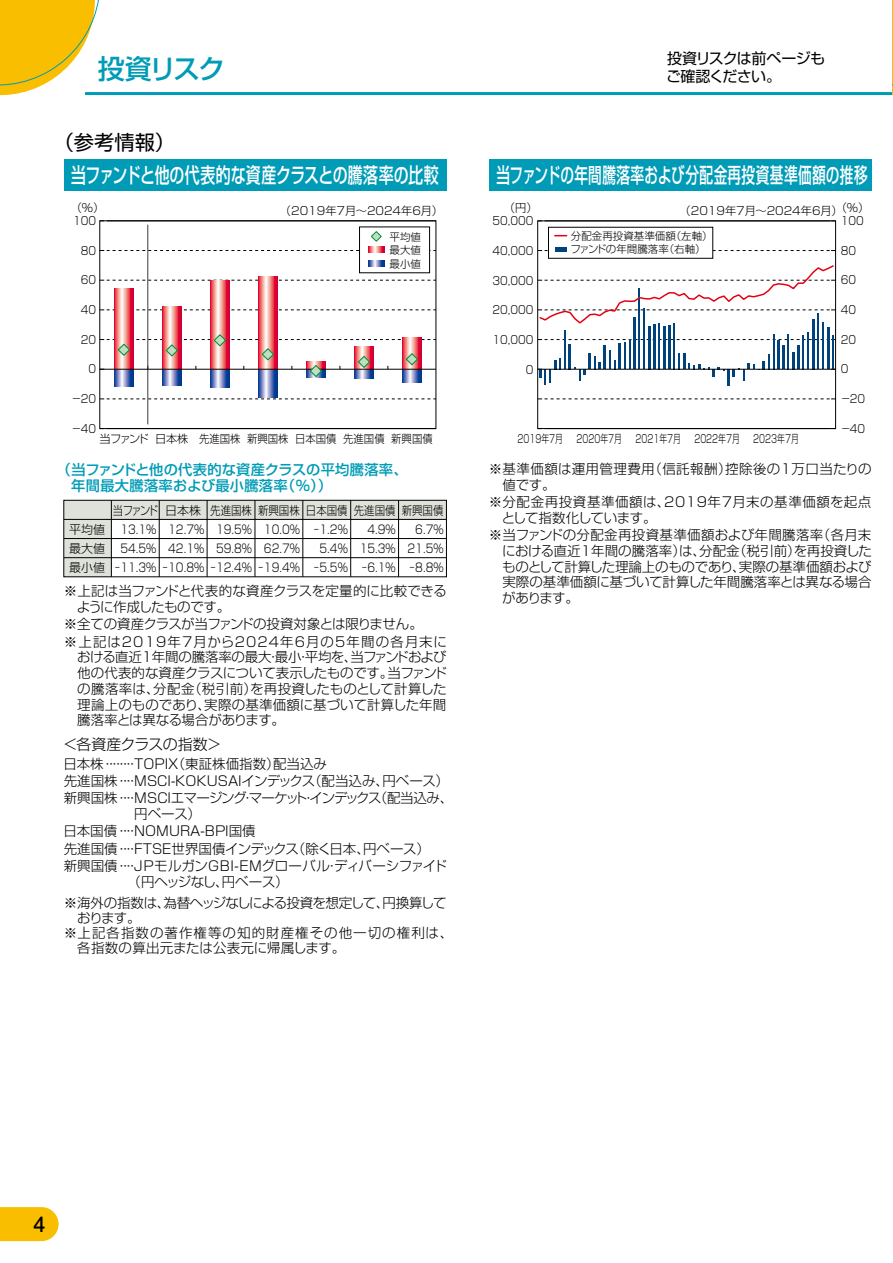
<style>
.page{position:relative;width:893px;height:1263px;background:#fff}
.page>*{position:absolute;margin:0;border:0;box-sizing:border-box;transform-origin:0 0}
.t1{font:500 27px "Shin Go Pro";letter-spacing:-.08em;color:#009bb6}
.t2{font:500 21px "Shin Go Pro";letter-spacing:.01em;color:#fff;scale:.65 1}
.t3{font:500 21px "Shin Go Pro";letter-spacing:-.01em;color:#fff;scale:.71 1}
.t4{font:700 21px "Futo Go B101 Pro";color:#000}
.t5{font:20.25px "Shin Go Pro";color:#000}
.t6{font:15px/18px "Shin Go Pro";letter-spacing:-.045em;color:#000}
.t7{font:300 15px "Shin Go Pro";letter-spacing:-.02em;color:#000}
.t8{font:500 14.25px/16.5px "Shin Go Pro";letter-spacing:.02em;color:#009bb6}
.t9{font:300 13.5px/15.8px "Shin Go Pro";color:#000}
.t10{font:300 13.5px/15.8px "Shin Go Pro";letter-spacing:-.02em;color:#000}
.t11{font:300 13.5px/15.8px "Shin Go Pro";letter-spacing:.045em;color:#000}
.t12{font:300 13.5px/15.8px "Shin Go Pro";letter-spacing:.03em;color:#000}
.t13{font:300 13.5px "Shin Go Pro";letter-spacing:-.04em;color:#000}
.t14{font:300 13.5px "Shin Go Pro";letter-spacing:.075em;color:#000}
.t15{font:300 13.5px "Shin Go Pro";letter-spacing:-.03em;color:#000}
.t16{font:300 12px/19.2px "Shin Go Pr 5";color:#000;text-align:center;scale:.85 1}
.t17{font:300 12px "Shin Go Pr 5";color:#000;scale:.86 1}
.t18{font:300 12px/19.2px "Shin Go Pr 5";color:#000;text-align:center;scale:.5 1}
.t19{font:300 12px/19.2px "Shin Go Pr 5";color:#000;text-align:justify}
.t20{font:300 11.25px "Shin Go Pr 5";color:#000}
.t21{font:300 11.25px "Shin Go Pr 5";color:#000;scale:.9 1}
.t22{font:300 11.25px "Shin Go Pr 5";color:#000;scale:.7 1}
.t23{font:300 10.5px/13.5px "Shin Go Pr 5";color:#000}
.t24{font:300 10.5px/13.5px "Shin Go Pro";color:#000;text-align:justify}
</style>
<div class="page">
<svg style="left:0;top:1207px;width:59px;height:34px;background:#fac212"></svg>
<svg style="left:0;top:0;width:115px;height:96px"></svg>
<hr style="left:85px;top:92px;width:808px;height:3px;background:#009bb6">
<svg style="left:892px;top:0;width:1px;height:96px"></svg>
<svg style="left:402px;top:378px;width:20px;height:4px"></svg>
<svg style="left:258px;top:378px;width:19px;height:20px"></svg>
<svg style="left:210px;top:378px;width:19px;height:10px"></svg>
<svg style="left:162px;top:378px;width:19px;height:7px"></svg>
<svg style="left:114px;top:378px;width:19px;height:8px"></svg>
<svg style="left:258px;top:276px;width:19px;height:57px"></svg>
<svg style="left:210px;top:281px;width:19px;height:52px"></svg>
<svg style="left:162px;top:307px;width:19px;height:26px"></svg>
<svg style="left:114px;top:288px;width:19px;height:45px"></svg>
<div style="left:64px;top:159px;width:382px;height:32px;background:#009bb6"></div>
<div style="left:489px;top:159px;width:383px;height:32px;background:#009bb6"></div>
<svg style="left:539px;top:399px;width:295px;height:1px"></svg>
<svg style="left:539px;top:250px;width:295px;height:1px"></svg>
<div style="left:537px;top:221px;width:299px;height:208px;border:1px solid #000"></div>
<div style="left:548px;top:227px;width:165px;height:31px;background:#fff"></div>
<div style="left:548px;top:227px;width:165px;height:32px;border:1px solid #000"></div>
<div style="left:555px;top:247px;width:11px;height:5px;background:#00437c"></div>
<svg style="left:555px;top:235px;width:12px;height:1px"></svg>
<svg style="left:101px;top:399px;width:333px;height:1px"></svg>
<svg style="left:101px;top:310px;width:333px;height:1px"></svg>
<svg style="left:101px;top:280px;width:333px;height:1px"></svg>
<svg style="left:101px;top:250px;width:333px;height:1px"></svg>
<hr style="left:147px;top:225px;width:1px;height:199px;background:#3e3a39">
<div style="left:359px;top:227px;width:71px;height:46px;background:#fff"></div>
<div style="left:359px;top:227px;width:71px;height:46px;border:1px solid #000"></div>
<svg style="left:368px;top:247px;width:16px;height:6px"></svg>
<svg style="left:368px;top:260px;width:16px;height:6px"></svg>
<svg style="left:371px;top:231px;width:11px;height:11px"></svg>
<div style="left:99px;top:220px;width:337px;height:209px;border:1px solid #000"></div>
<svg style="left:100px;top:333px;width:336px;height:45px"></svg>
<div style="left:64px;top:500px;width:47px;height:77px;background:#dfe2da"></div>
<div style="left:64px;top:500px;width:382px;height:19px;background:#dfe2da"></div>
<div style="left:63px;top:500px;width:384px;height:77px;border:1px solid #000"></div>
<hr style="left:111px;top:500px;width:1px;height:77px;background:#000">
<hr style="left:159px;top:500px;width:1px;height:77px;background:#000">
<hr style="left:207px;top:500px;width:1px;height:77px;background:#000">
<hr style="left:255px;top:500px;width:1px;height:77px;background:#000">
<hr style="left:303px;top:500px;width:1px;height:77px;background:#000">
<hr style="left:350px;top:500px;width:1px;height:77px;background:#000">
<hr style="left:398px;top:500px;width:1px;height:77px;background:#000">
<hr style="left:64px;top:519px;width:382px;height:1px;background:#000">
<hr style="left:64px;top:538px;width:382px;height:1px;background:#000">
<hr style="left:64px;top:557px;width:382px;height:1px;background:#000">
<hr style="left:832px;top:336px;width:2px;height:33px;background:#00437c">
<hr style="left:827px;top:327px;width:2px;height:42px;background:#00437c">
<hr style="left:822px;top:322px;width:2px;height:47px;background:#00437c">
<hr style="left:817px;top:314px;width:2px;height:55px;background:#00437c">
<hr style="left:812px;top:319px;width:2px;height:50px;background:#00437c">
<hr style="left:807px;top:333px;width:2px;height:36px;background:#00437c">
<hr style="left:802px;top:335px;width:2px;height:34px;background:#00437c">
<hr style="left:787px;top:334px;width:2px;height:35px;background:#00437c">
<hr style="left:773px;top:334px;width:1px;height:35px;background:#00437c">
<hr style="left:673px;top:323px;width:2px;height:46px;background:#00437c">
<hr style="left:668px;top:325px;width:2px;height:44px;background:#00437c">
<hr style="left:663px;top:326px;width:2px;height:43px;background:#00437c">
<hr style="left:658px;top:323px;width:2px;height:46px;background:#00437c">
<hr style="left:653px;top:324px;width:2px;height:45px;background:#00437c">
<hr style="left:648px;top:326px;width:2px;height:43px;background:#00437c">
<hr style="left:643px;top:308px;width:2px;height:61px;background:#00437c">
<hr style="left:638px;top:288px;width:2px;height:81px;background:#00437c">
<hr style="left:633px;top:317px;width:2px;height:52px;background:#00437c">
<hr style="left:564px;top:330px;width:2px;height:39px;background:#00437c">
<svg style="left:538px;top:339px;width:298px;height:47px"></svg>
<svg style="left:538px;top:264px;width:298px;height:61px"></svg>
<hr style="left:538px;top:369px;width:298px;height:1px;background:#000">
<h1 class="t1" style="left:98px;top:47px;width:129px">投資リスク</h1>
<h3 class="t5" style="left:54px;top:125px;width:123px">（参考情報）</h3>
<p class="t6" style="left:666px;top:48px;width:160px">投資リスクは前ページもご確認ください。</p>
<h2 class="t3" style="left:71px;top:158px;width:519px">当ファンドと他の代表的な資産クラスとの騰落率の比較</h2>
<h2 class="t2" style="left:496px;top:158px;width:573px">当ファンドの年間騰落率および分配金再投資基準価額の推移</h2>
<p class="t20" style="left:71px;top:198px;width:35px">（％）</p>
<p class="t20" style="left:280px;top:201px;width:165px">（2019年7月～2024年6月）</p>
<p class="t21" style="left:73px;top:211px;width:27px">100</p>
<p class="t21" style="left:81px;top:241px;width:19px">80</p>
<p class="t21" style="left:81px;top:271px;width:19px">60</p>
<p class="t21" style="left:81px;top:301px;width:19px">40</p>
<p class="t21" style="left:81px;top:330px;width:19px">20</p>
<p class="t21" style="left:88px;top:360px;width:10px">0</p>
<p class="t21" style="left:72px;top:390px;width:29px">－20</p>
<p class="t24" style="left:389px;top:228px;width:33px">平均値最大値最小値</p>
<p class="t21" style="left:72px;top:419px;width:29px">－40</p>
<p class="t20" style="left:99px;top:429px;width:335px">当ファンド日本株 先進国株 新興国株 日本国債 先進国債 新興国債</p>
<p class="t8" style="left:71px;top:459px;width:338px;text-indent:-14px">（当ファンドと他の代表的な資産クラスの平均騰落率、年間最大騰落率および最小騰落率（％））</p>
<p class="t17" style="left:113px;top:500px;width:386px">当ファンド 日本株 先進国株新興国株日本国債先進国債新興国債</p>
<p class="t19" style="left:69px;top:518px;width:37px">平均値最大値最小値</p>
<p class="t16" style="left:114px;top:519px;width:51px">13.1%<br>54.5%－11.3%</p>
<p class="t16" style="left:162px;top:519px;width:51px">12.7%<br>42.1%－10.8%</p>
<p class="t16" style="left:210px;top:519px;width:51px">19.5%<br>59.8%－12.4%</p>
<p class="t16" style="left:258px;top:519px;width:51px">10.0%<br>62.7%－19.4%</p>
<p class="t18" style="left:314px;top:519px;width:70px">－1.2%<br>5.4%－5.5%</p>
<p class="t16" style="left:360px;top:519px;width:44px;text-align:justify;text-indent:8px">4.9% 15.3%－6.1%</p>
<p class="t16" style="left:408px;top:519px;width:44px;text-align:justify;text-indent:8px">6.7% 21.5%－8.8%</p>
<p class="t10" style="left:77px;top:582px;width:372px;text-indent:-13px">※上記は当ファンドと代表的な資産クラスを定量的に比較できるように作成したものです。</p>
<p class="t9" style="left:64px;top:614px;width:385px;line-height:17.2px">※全ての資産クラスが当ファンドの投資対象とは限りません。<br>※上記は2019年7月から2024年6月の5年間の各月末に</p>
<p class="t9" style="left:77px;top:648px;width:371px;text-align:justify">おける直近1年間の騰落率の最大・最小・平均を、当ファンドおよび他の代表的な資産クラスについて表示したものです。当ファンドの騰落率は、分配金（税引前）を再投資したものとして計算した理論上のものであり、実際の基準価額に基づいて計算した年間騰落率とは異なる場合があります。</p>
<p class="t7" style="left:63px;top:732px;width:160px">＜各資産クラスの指数＞</p>
<p class="t9" style="left:64px;top:753px;width:391px;line-height:17.2px">日本株・・・・・・・・TOPIX（東証株価指数）配当込み<br>先進国株・・・・MSCI-KOKUSAIインデックス（配当込み、円ベース）新興国株・・・・MSCIエマージング・マーケット・インデックス（配当込み、</p>
<p class="t9" style="left:64px;top:804px;width:385px;line-height:17.2px;text-indent:71px">円ベース）<br>日本国債・・・・NOMURA-BPI国債<br>先進国債・・・・FTSE世界国債インデックス（除く日本、円ベース）<br>新興国債・・・・JPモルガンGBI-EMグローバル・ディバーシファイド</p>
<p class="t15" style="left:128px;top:870px;width:163px">（円ヘッジなし、円ベース）</p>
<p class="t13" style="left:64px;top:891px;width:384px">※海外の指数は、為替ヘッジなしによる投資を想定して、円換算して</p>
<p class="t9" style="left:77px;top:908px;width:65px">おります。</p>
<p class="t14" style="left:64px;top:921px;width:391px">※上記各指数の著作権等の知的財産権その他一切の権利は、</p>
<p class="t9" style="left:77px;top:938px;width:270px">各指数の算出元または公表元に帰属します。</p>
<p class="t20" style="left:504px;top:198px;width:35px">（円）</p>
<p class="t20" style="left:836px;top:198px;width:35px">（％）</p>
<p class="t20" style="left:680px;top:201px;width:165px">（2019年7月～2024年6月）</p>
<p class="t21" style="left:493px;top:211px;width:47px">50,000</p>
<p class="t21" style="left:841px;top:211px;width:27px">100</p>
<p class="t21" style="left:841px;top:241px;width:19px">80</p>
<p class="t21" style="left:841px;top:271px;width:19px">60</p>
<p class="t21" style="left:841px;top:301px;width:19px">40</p>
<p class="t21" style="left:841px;top:330px;width:19px">20</p>
<p class="t21" style="left:841px;top:360px;width:10px">0</p>
<p class="t21" style="left:841px;top:390px;width:29px">－20</p>
<p class="t21" style="left:841px;top:419px;width:29px">－40</p>
<p class="t23" style="left:570px;top:228px;width:144px">分配金再投資基準価額（左軸）ファンドの年間騰落率（右軸）</p>
<p class="t21" style="left:493px;top:241px;width:47px">40,000</p>
<p class="t21" style="left:493px;top:271px;width:47px">30,000</p>
<p class="t21" style="left:493px;top:301px;width:47px">20,000</p>
<p class="t21" style="left:493px;top:330px;width:47px">10,000</p>
<p class="t21" style="left:526px;top:360px;width:10px">0</p>
<p class="t22" style="left:517px;top:429px;width:403px">2019年7月 2020年7月 2021年7月 2022年7月 2023年7月</p>
<p class="t12" style="left:502px;top:459px;width:371px;text-indent:-14px">※基準価額は運用管理費用（信託報酬）控除後の1万口当たりの値です。</p>
<p class="t11" style="left:502px;top:492px;width:371px;text-indent:-13px">※分配金再投資基準価額は、2019年7月末の基準価額を起点として指数化しています。</p>
<p class="t9" style="left:502px;top:525px;width:371px;text-align:justify;text-indent:-13px">※当ファンドの分配金再投資基準価額および年間騰落率（各月末における直近1年間の騰落率）は、分配金（税引前）を再投資したものとして計算した理論上のものであり、実際の基準価額および実際の基準価額に基づいて計算した年間騰落率とは異なる場合があります。</p>
<h2 class="t4" style="left:34px;top:1207px;width:13px">4</h2>
</div>
